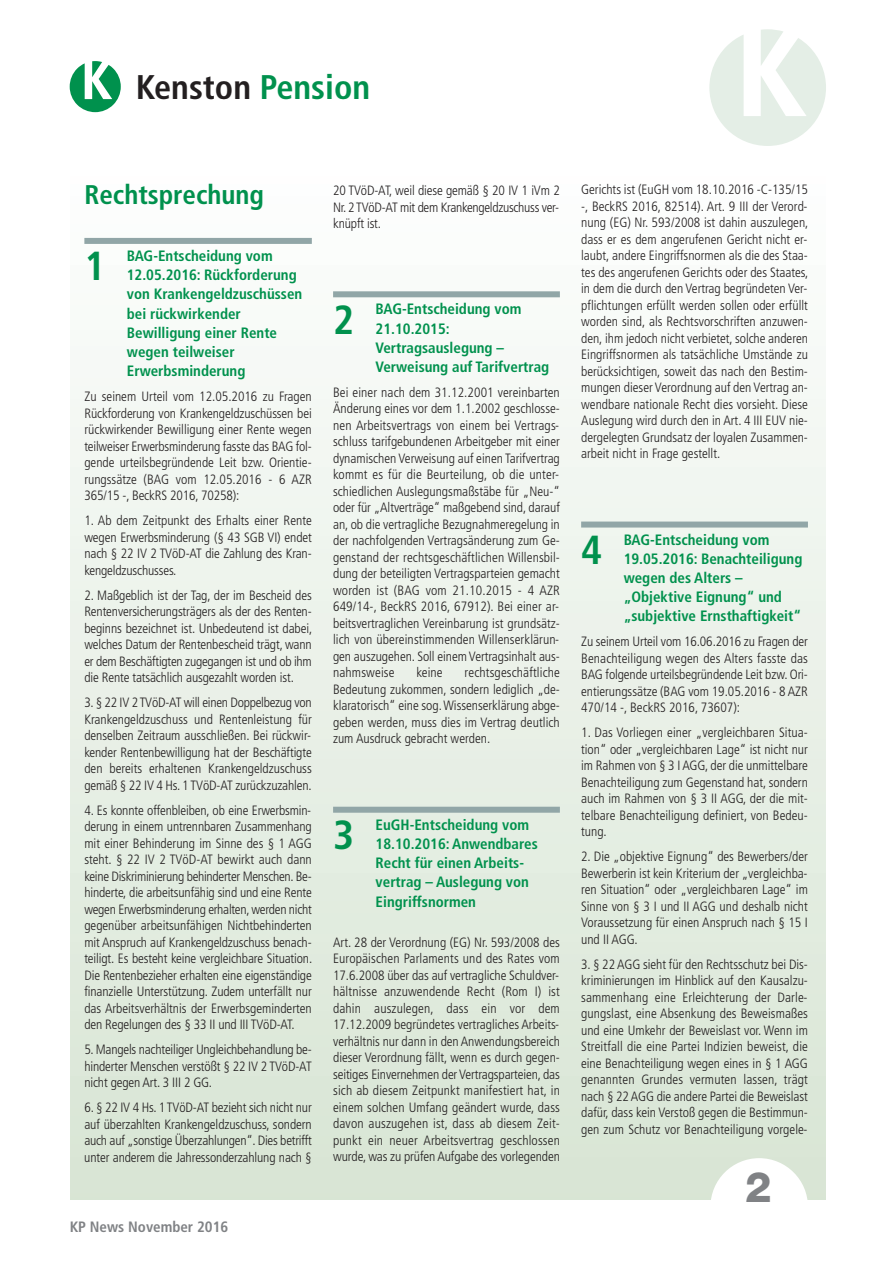
<style>
.page{position:relative;width:893px;height:1263px;background:#fff}
.page>*{position:absolute;margin:0;border:0;box-sizing:border-box;transform-origin:0 0}
.t1{font:800 42px "Helvetica Neue";color:#808285}
.t2{font:700 condensed 40.5px "Frutiger";color:#00914d}
.t3{font:700 condensed 34.2px "Frutiger";color:#231f20}
.t4{font:700 condensed 27px "Frutiger";color:#00914d}
.t5{font:700 condensed 15px/19.2px "Frutiger";color:#00914d}
.t6{font:700 condensed 15px "Frutiger";color:#808285}
.t7{font:300 condensed 13.5px/16.5px "Frutiger";letter-spacing:-.005em;color:#231f20;text-align:justify}
.s1{color:#00914d}
</style>
<div class="page">
<div style="left:70px;top:168px;width:756px;height:1031px;background:linear-gradient(to bottom,#fdfefe,#d7e5d4)"></div>
<div style="left:333px;top:291px;width:227px;height:6px;background:#91a6a7"></div>
<div style="left:333px;top:807px;width:227px;height:6px;background:#91a6a7"></div>
<div style="left:581px;top:521px;width:227px;height:6px;background:#91a6a7"></div>
<div style="left:84px;top:238px;width:228px;height:6px;background:#91a6a7"></div>
<svg style="left:709px;top:29px;width:117px;height:117px"></svg>
<div style="left:710px;top:1158px;width:98px;height:98px;background:#fff;border-radius:50%"></div>
<svg style="left:70px;top:61px;width:51px;height:51px"></svg>
<h3 class="t3" style="left:136px;top:73px;width:236px">Kenston <span class="s1">Pension</span></h3>
<h3 class="t4" style="left:84px;top:183px;width:181px">Rechtsprechung</h3>
<h2 class="t2" style="left:84px;top:250px;width:23px">1</h2>
<p class="t5" style="left:127px;top:247px;width:177px">BAG-Entscheidung vom<br>12.05.2016: Rückforderung von Krankengeldzuschüssen bei rückwirkender<br>Bewilligung einer Rente wegen teilweiser<br>Erwerbsminderung</p>
<p class="t7" style="left:84px;top:389px;width:229px">Zu seinem Urteil vom 12.05.2016 zu Fragen Rückforderung von Krankengeldzuschüssen bei rückwirkender Bewilligung einer Rente wegen teilweiser Erwerbsminderung fasste das BAG fol&shy;gende urteilsbegründende Leit bzw. Orientie&shy;rungssätze (BAG vom 12.05.2016 - 6 AZR 365/15 -, BeckRS 2016, 70258):</p>
<p class="t7" style="left:84px;top:513px;width:229px">1. Ab dem Zeitpunkt des Erhalts einer Rente wegen Erwerbsminderung (§ 43 SGB VI) endet nach § 22 IV 2 TVöD-AT die Zahlung des Kran&shy;kengeldzuschusses.</p>
<p class="t7" style="left:84px;top:588px;width:229px">2. Maßgeblich ist der Tag, der im Bescheid des Rentenversicherungsträgers als der des Renten&shy;beginns bezeichnet ist. Unbedeutend ist dabei, welches Datum der Rentenbescheid trägt, wann er dem Beschäftigten zugegangen ist und ob ihm die Rente tatsächlich ausgezahlt worden ist.</p>
<p class="t7" style="left:84px;top:695px;width:229px">3. § 22 IV 2TVöD-AT will einen Doppelbezug von Krankengeldzuschuss und Rentenleistung für denselben Zeitraum ausschließen. Bei rückwir&shy;kender Rentenbewilligung hat der Beschäftigte den bereits erhaltenen Krankengeldzuschuss gemäß § 22 IV 4 Hs. 1 TVöD-AT zurückzuzahlen.</p>
<p class="t7" style="left:84px;top:803px;width:229px">4. Es konnte offenbleiben, ob eine Erwerbsmin&shy;derung in einem untrennbaren Zusammenhang mit einer Behinderung im Sinne des § 1 AGG steht. § 22 IV 2 TVöD-AT bewirkt auch dann keine Diskriminierung behinderter Menschen. Be&shy;hinderte, die arbeitsunfähig sind und eine Rente wegen Erwerbsminderung erhalten, werden nicht gegenüber arbeitsunfähigen Nichtbehinderten mit Anspruch auf Krankengeldzuschuss benach&shy;teiligt. Es besteht keine vergleichbare Situation.<br>Die Rentenbezieher erhalten eine eigenständige finanzielle Unterstützung. Zudem unterfällt nur das Arbeitsverhältnis der Erwerbsgeminderten den Regelungen des § 33 II und III TVöD-AT.</p>
<p class="t7" style="left:84px;top:1042px;width:229px">5. Mangels nachteiliger Ungleichbehandlung be&shy;hinderter Menschen verstößt § 22 IV 2 TVöD-AT nicht gegen Art. 3 III 2 GG.</p>
<p class="t7" style="left:84px;top:1100px;width:229px">6. § 22 IV 4 Hs. 1 TVöD-AT bezieht sich nicht nur auf überzahlten Krankengeldzuschuss, sondern auch auf „sonstige Überzahlungen“. Dies betrifft unter anderem die Jahressonderzahlung nach §</p>
<p class="t6" style="left:70px;top:1221px;width:160px">KP News November 2016</p>
<p class="t7" style="left:333px;top:183px;width:228px">20 TVöD-AT, weil diese gemäß § 20 IV 1 iVm 2<br>Nr. 2TVöD-AT mit dem Krankengeldzuschuss ver&shy;knüpft ist.</p>
<h2 class="t2" style="left:333px;top:303px;width:23px">2</h2>
<p class="t5" style="left:376px;top:301px;width:175px">BAG-Entscheidung vom<br>21.10.2015:<br>Vertragsauslegung –<br>Verweisung auf Tarifvertrag</p>
<p class="t7" style="left:333px;top:385px;width:228px">Bei einer nach dem 31.12.2001 vereinbarten Änderung eines vor dem 1.1.2002 geschlosse&shy;nen Arbeitsvertrags von einem bei Vertrags&shy;schluss tarifgebundenen Arbeitgeber mit einer dynamischen Verweisung auf einen Tarifvertrag kommt es für die Beurteilung, ob die unter&shy;schiedlichen Auslegungsmaßstäbe für „Neu-“ oder für „Altverträge“ maßgebend sind, darauf an, ob die vertragliche Bezugnahmeregelung in der nachfolgenden Vertragsänderung zum Ge&shy;genstand der rechtsgeschäftlichen Willensbil&shy;dung der beteiligten Vertragsparteien gemacht worden ist (BAG vom 21.10.2015 - 4 AZR 649/14-, BeckRS 2016, 67912). Bei einer ar&shy;beitsvertraglichen Vereinbarung ist grundsätz&shy;lich von übereinstimmenden Willenserklärun&shy;gen auszugehen. Soll einemVertragsinhalt aus&shy;nahmsweise</p>
<p class="t7" style="left:333px;top:666px;width:228px;text-indent:132px">rechtsgeschäftliche Bedeutung zukommen, sondern lediglich „de&shy;klaratorisch“ eine sog.Wissenserklärung abge&shy;geben werden, muss dies im Vertrag deutlich zum Ausdruck gebracht werden.</p>
<p class="t7" style="left:416px;top:666px;width:28px">keine</p>
<h2 class="t2" style="left:333px;top:818px;width:23px">3</h2>
<p class="t5" style="left:376px;top:816px;width:164px">EuGH-Entscheidung vom<br>18.10.2016: Anwendbares<br>Recht für einen Arbeits&shy;vertrag – Auslegung von<br>Eingriffsnormen</p>
<p class="t7" style="left:333px;top:935px;width:228px">Art. 28 der Verordnung (EG) Nr. 593/2008 des Europäischen Parlaments und des Rates vom 17.6.2008 über das auf vertragliche Schuldver&shy;hältnisse anzuwendende Recht (Rom I) ist dahin auszulegen, dass ein vor dem 17.12.2009 begründetes vertragliches Arbeits&shy;verhältnis nur dann in den Anwendungsbereich dieser Verordnung fällt, wenn es durch gegen&shy;seitiges Einvernehmen der Vertragsparteien, das sich ab diesem Zeitpunkt manifestiert hat, in einem solchen Umfang geändert wurde, dass davon auszugehen ist, dass ab diesem Zeit&shy;punkt ein neuer Arbeitsvertrag geschlossen wurde, was zu prüfen Aufgabe des vorlegenden</p>
<p class="t7" style="left:581px;top:182px;width:229px">Gerichts ist (EuGH vom 18.10.2016 -C-135/15 -, BeckRS 2016, 82514). Art. 9 III der Verord&shy;nung (EG) Nr. 593/2008 ist dahin auszulegen, dass er es dem angerufenen Gericht nicht er&shy;laubt, andere Eingriffsnormen als die des Staa&shy;tes des angerufenen Gerichts oder des Staates, in dem die durch den Vertrag begründeten Ver&shy;pflichtungen erfüllt werden sollen oder erfüllt worden sind, als Rechtsvorschriften anzuwen&shy;den, ihm jedoch nicht verbietet, solche anderen Eingriffsnormen als tatsächliche Umstände zu berücksichtigen, soweit das nach den Bestim&shy;mungen dieser Verordnung auf den Vertrag an&shy;wendbare nationale Recht dies vorsieht. Diese Auslegung wird durch den in Art. 4 III EUV nie&shy;dergelegten Grundsatz der loyalen Zusammen&shy;arbeit nicht in Frage gestellt.</p>
<h2 class="t2" style="left:581px;top:533px;width:23px">4</h2>
<p class="t5" style="left:624px;top:531px;width:180px">BAG-Entscheidung vom<br>19.05.2016: Benachteiligung wegen des Alters – „Objektive Eignung“ und „subjektive Ernsthaftigkeit“</p>
<p class="t7" style="left:581px;top:634px;width:228px">Zu seinem Urteil vom 16.06.2016 zu Fragen der Benachteiligung wegen des Alters fasste das BAG folgende urteilsbegründende Leit bzw. Ori&shy;entierungssätze (BAG vom 19.05.2016 - 8 AZR 470/14 -, BeckRS 2016, 73607):</p>
<p class="t7" style="left:581px;top:725px;width:228px">1. Das Vorliegen einer „vergleichbaren Situa&shy;tion“ oder „vergleichbaren Lage“ ist nicht nur im Rahmen von § 3 I AGG, der die unmittelbare Benachteiligung zum Gegenstand hat, sondern auch im Rahmen von § 3 II AGG, der die mit&shy;telbare Benachteiligung definiert, von Bedeu&shy;tung.</p>
<p class="t7" style="left:581px;top:849px;width:228px">2. Die „objektive Eignung“ des Bewerbers/der Bewerberin ist kein Kriterium der „vergleichba&shy;ren Situation“ oder „vergleichbaren Lage“ im Sinne von § 3 I und II AGG und deshalb nicht Voraussetzung für einen Anspruch nach § 15 I und II AGG.</p>
<p class="t7" style="left:581px;top:957px;width:228px">3. § 22 AGG sieht für den Rechtsschutz bei Dis&shy;kriminierungen im Hinblick auf den Kausalzu&shy;sammenhang eine Erleichterung der Darle&shy;gungslast, eine Absenkung des Beweismaßes und eine Umkehr der Beweislast vor. Wenn im Streitfall die eine Partei Indizien beweist, die eine Benachteiligung wegen eines in § 1 AGG genannten Grundes vermuten lassen, trägt nach § 22 AGG die andere Partei die Beweislast dafür, dass kein Verstoß gegen die Bestimmun&shy;gen zum Schutz vor Benachteiligung vorgele-</p>
<h1 class="t1" style="left:745px;top:1171px;width:28px">2</h1>
</div>
